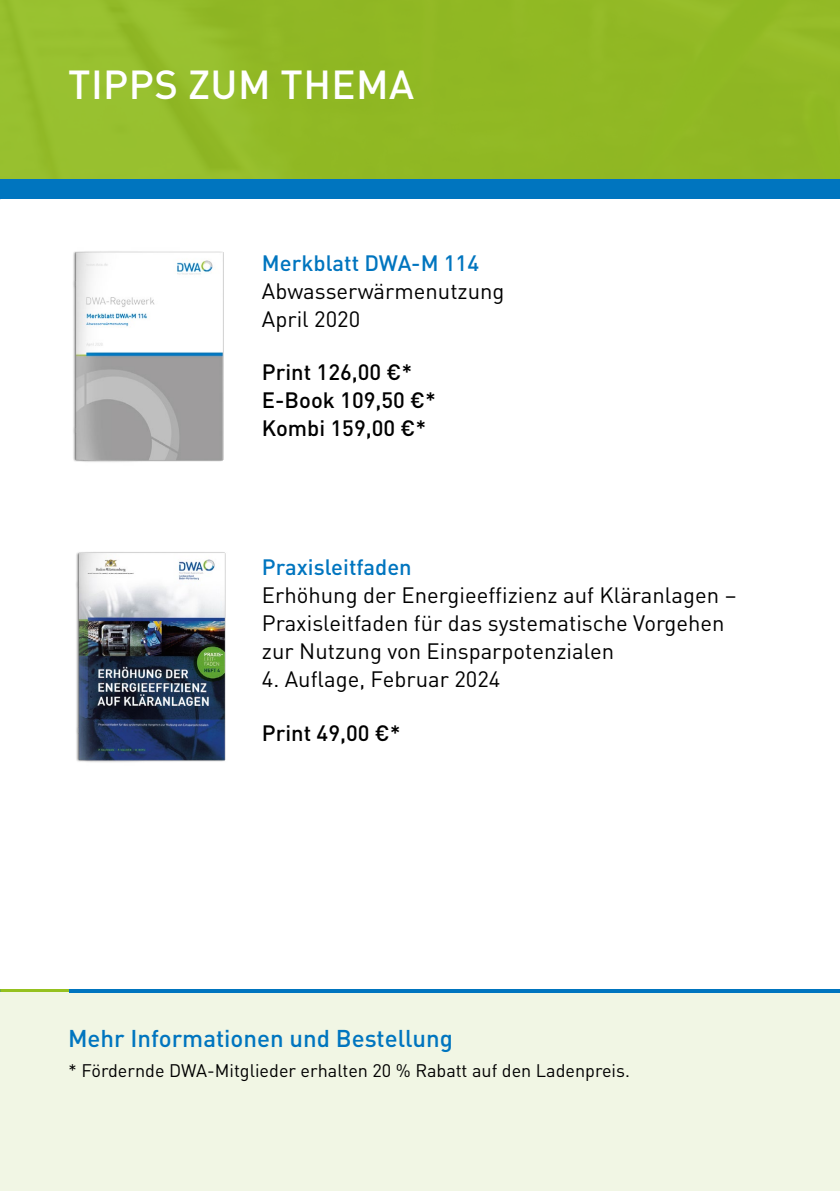
<style>
.page{position:relative;width:840px;height:1191px;background:#fff}
.page>*{position:absolute;margin:0;border:0;box-sizing:border-box;transform-origin:0 0}
.t1{font:500 40px "DINOT";letter-spacing:.01em;color:#fff}
.t2{font:500 24px "DINOT";color:#0075bf}
.t3{font:22px/28px "DINOT";color:#000}
.t4{font:500 22px/28px "DINOT";color:#000}
.t5{font:500 22px "DINOT";color:#0075bf}
.t6{font:18px "DINOT";color:#000}
</style>
<div class="page">
<div style="left:0;top:0;width:839px;height:199px;background:#91b824"></div>
<hr style="left:0;top:989px;width:69px;height:3px;background:#95c11f">
<div style="left:0;top:992px;width:839px;height:199px;background:#f1f6e4"></div>
<div style="left:0;top:180px;width:839px;height:19px;background:#0075bf"></div>
<img style="left:73px;top:251px;width:151px;height:211px">
<img style="left:76px;top:552px;width:150px;height:210px">
<hr style="left:69px;top:989px;width:770px;height:3px;background:#0075bf">
<h1 class="t1" style="left:68px;top:53px;width:347px">TIPPS ZUM THEMA</h1>
<p class="t5" style="left:262px;top:246px;width:218px">Merkblatt DWA-M 114</p>
<p class="t3" style="left:262px;top:275px;width:244px">Abwasserwärmenutzung<br>April 2020</p>
<p class="t4" style="left:262px;top:357px;width:175px">Print 126,00 €*<br>E-Book 109,50 €*<br>Kombi 159,00 €*</p>
<p class="t5" style="left:262px;top:550px;width:151px">Praxisleitfaden</p>
<p class="t3" style="left:262px;top:579px;width:476px">Erhöhung der Energieeffizienz auf Kläranlagen –<br>Praxisleitfaden für das systematische Vorgehen zur Nutzung von Einsparpotenzialen</p>
<p class="t3" style="left:262px;top:663px;width:240px">4. Auflage, Februar 2024</p>
<p class="t4" style="left:262px;top:717px;width:140px">Print 49,00 €*</p>
<p class="t2" style="left:68px;top:1019px;width:386px">Mehr Informationen und Bestellung</p>
<p class="t6" style="left:68px;top:1056px;width:563px">* Fördernde DWA-Mitglieder erhalten 20 % Rabatt auf den Ladenpreis.</p>
</div>
